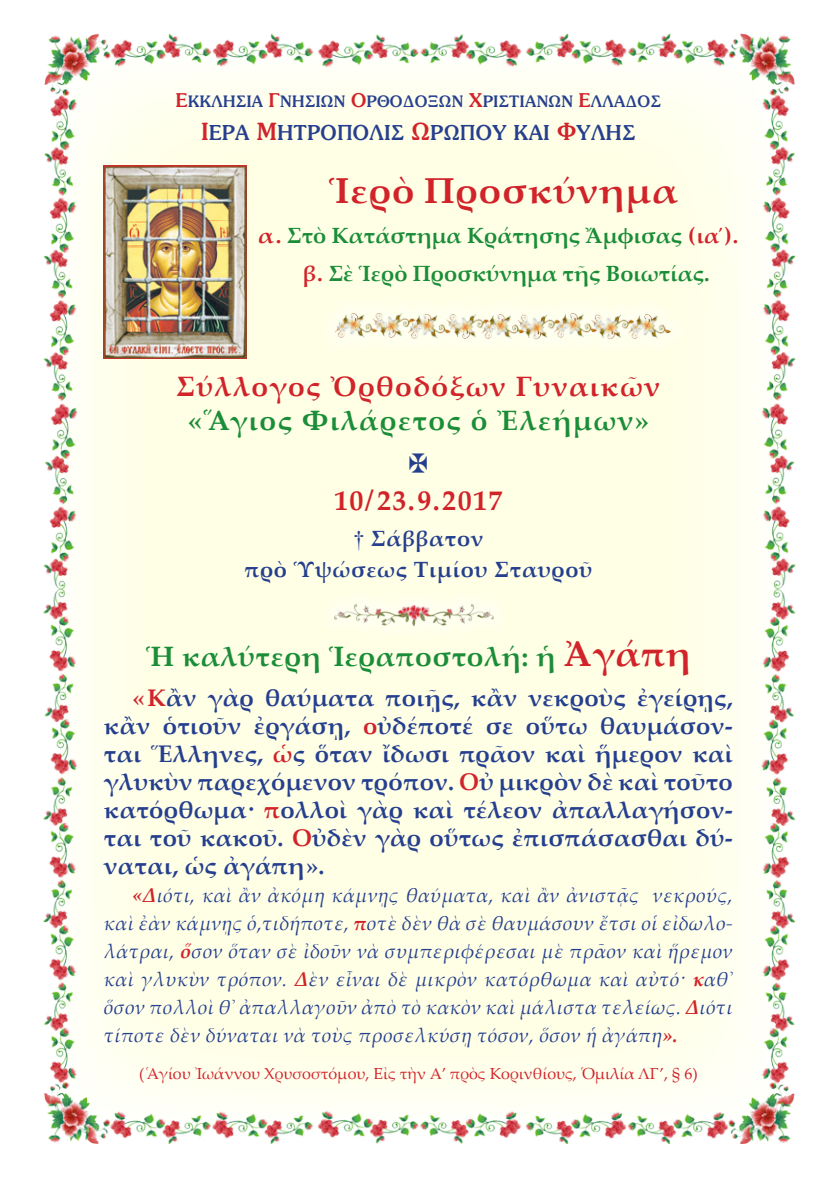
<style>
.page{position:relative;width:840px;height:1191px;background:#fff}
.page>*{position:absolute;margin:0;border:0;box-sizing:border-box;transform-origin:0 0}
.t1{font:700 36px "Palatino Linotype";letter-spacing:.025em;color:#d1232a;scale:1.04 1}
.t2{font:700 28px "Palatino Linotype";letter-spacing:.05em;color:#d1232a}
.t3{font:700 28px "Palatino Linotype";letter-spacing:.02em;color:#1b8d39}
.t4{font:700 28px "Palatino Linotype";letter-spacing:.05em;color:#1b8d39}
.t5{font:700 24px/28px "Palatino Linotype";letter-spacing:.01em;color:#253f8e;text-align:justify}
.t6{font:700 22px "Palatino Linotype";color:#1b8d39}
.t7{font:700 22px "Palatino Linotype";letter-spacing:.03em;color:#253f8e}
.t8{font:20.4px "CTOS Souvenir Medium Test 1";letter-spacing:.03em;color:#253f8e;scale:.95 1}
.t9{font:italic 20px/28px "Palatino Linotype";letter-spacing:.01em;color:#253f8e;text-align:justify}
.t10{font:16px "Palatino Linotype";color:#d1232a}
.t11{font:15.8px "CTOS Souvenir Medium Test 1";letter-spacing:.03em;color:#253f8e}
.s1{font-size:19px;color:#d1232a}
.s2{font-size:23.6px;color:#d1232a}
.s3{color:#d1232a}
.s4{font-family:"CTOS Times Pro";color:#d1232a}
.s5{font-family:"BYZIMAK";font-weight:400}
.s6{font-size:36px;color:#d1232a}
.s7{font-weight:700;color:#d1232a}
</style>
<div class="page">
<img style="left:43px;top:34px;width:753px;height:1109px">
<img style="left:104px;top:166px;width:142px;height:192px">
<div style="left:318px;top:296px;width:369px;height:59px;background:#ffffe9"></div>
<img style="left:335px;top:313px;width:336px;height:27px">
<div style="left:321px;top:590px;width:186px;height:49px;background:#ffffe8"></div>
<img style="left:334px;top:604px;width:159px;height:22px">
<svg style="left:409px;top:453px;width:18px;height:19px"></svg>
<p class="t11" style="left:176px;top:91px;width:486px"><span class="s1">Ε</span>ΚΚΛΗΣΙΑ <span class="s1">Γ</span>ΝΗΣΙΩΝ <span class="s1">Ο</span>ΡΘΟΔΟΞΩΝ <span class="s1">Χ</span>ΡΙΣΤΙΑΝΩΝ <span class="s1">Ε</span>ΛΛΑΔΟΣ</p>
<p class="t8" style="left:201px;top:120px;width:458px"><span class="s2">Ι</span>ΕΡΑ <span class="s2">Μ</span>ΗΤΡΟΠΟΛΙΣ <span class="s2">Ω</span>ΡΩΠΟΥ ΚΑΙ <span class="s2">Φ</span>ΥΛΗΣ</p>
<p class="t1" style="left:329px;top:165px;width:336px">Ἱερὸ Προσκύνημα</p>
<p class="t6" style="left:258px;top:220px;width:481px"><span class="s3">α.</span> Στὸ Κατάστημα Κράτησης Ἄμφισας <span class="s3">(ια</span><span class="s4">΄</span><span class="s3">).</span></p>
<p class="t6" style="left:303px;top:258px;width:408px"><span class="s3">β.</span> Σὲ Ἱερὸ Προσκύνημα τῆς Βοιωτίας.</p>
<p class="t2" style="left:176px;top:366px;width:485px">Σύλλογος Ὀρθοδόξων Γυναικῶν</p>
<p class="t4" style="left:187px;top:400px;width:462px">«῞Αγιος Φιλάρετος ὁ Ἐλεήμων»</p>
<p class="t2" style="left:334px;top:481px;width:170px">10/23.9.2017</p>
<p class="t7" style="left:353px;top:523px;width:131px"><span class="s5">†</span> Σάββατον</p>
<p class="t7" style="left:244px;top:554px;width:349px">πρὸ Ὑψώσεως Τιμίου Σταυροῦ</p>
<p class="t3" style="left:146px;top:637px;width:545px">Ἡ καλύτερη Ἱεραποστολή: ἡ <span class="s6">Ἀγάπη</span></p>
<p class="t5" style="left:104px;top:682px;width:630px;text-indent:28px"><span class="s3">«Κ</span>ἂν γὰρ θαύματα ποιῇς, κἂν νεκροὺς ἐγείρῃς, κἂν ὁτιοῦν ἐργάσῃ, <span class="s3">ο</span>ὐδέποτέ σε οὕτω θαυμάσον&shy;ται Ἕλληνες, <span class="s3">ὡ</span>ς ὅταν ἴδωσι πρᾶον καὶ ἥμερον καὶ γλυκὺν παρεχόμενον τρόπον. <span class="s3">Ο</span>ὐ μικρὸν δὲ καὶ τοῦτο κατόρθωμα· <span class="s3">π</span>ολλοὶ γὰρ καὶ τέλεον ἀπαλλαγήσον&shy;ται τοῦ κακοῦ. <span class="s3">Ο</span>ὐδὲν γὰρ οὕτως ἐπισπάσασθαι δύ&shy;ναται, ὡς ἀγάπη».</p>
<p class="t9" style="left:104px;top:880px;width:630px;text-indent:28px"><span class="s7">«Δ</span>ιότι, καὶ ἂν ἀκόμη κάμνῃς θαύματα, καὶ ἂν ἀνιστᾷς νεκρούς, καὶ ἐὰν κάμνῃς ὁ,τιδήποτε, <span class="s7">π</span>οτὲ δὲν θὰ σὲ θαυμάσουν ἔτσι οἱ εἰδωλο&shy;λάτραι, <span class="s7">ὅ</span>σον ὅταν σὲ ἰδοῦν νὰ συμπεριφέρεσαι μὲ πρᾶον καὶ ἥρεμον καὶ γλυκὺν τρόπον. <span class="s7">Δ</span>ὲν εἶναι δὲ μικρὸν κατόρθωμα καὶ αὐτό· <span class="s7">κ</span>αθ᾿ ὅσον πολλοὶ θ᾿ ἀπαλλαγοῦν ἀπὸ τὸ κακὸν καὶ μάλιστα τελείως. <span class="s7">Δ</span>ιότι τίποτε δὲν δύναται νὰ τοὺς προσελκύσῃ τόσον, ὅσον ἡ ἀγάπη<span class="s7">».</span></p>
<p class="t10" style="left:139px;top:1062px;width:559px">(῾Αγίου Ἰωάννου Χρυσοστόμου, Εἰς τὴν Α’ πρὸς Κορινθίους, Ὁμιλία ΛΓ’, § 6)</p>
</div>
